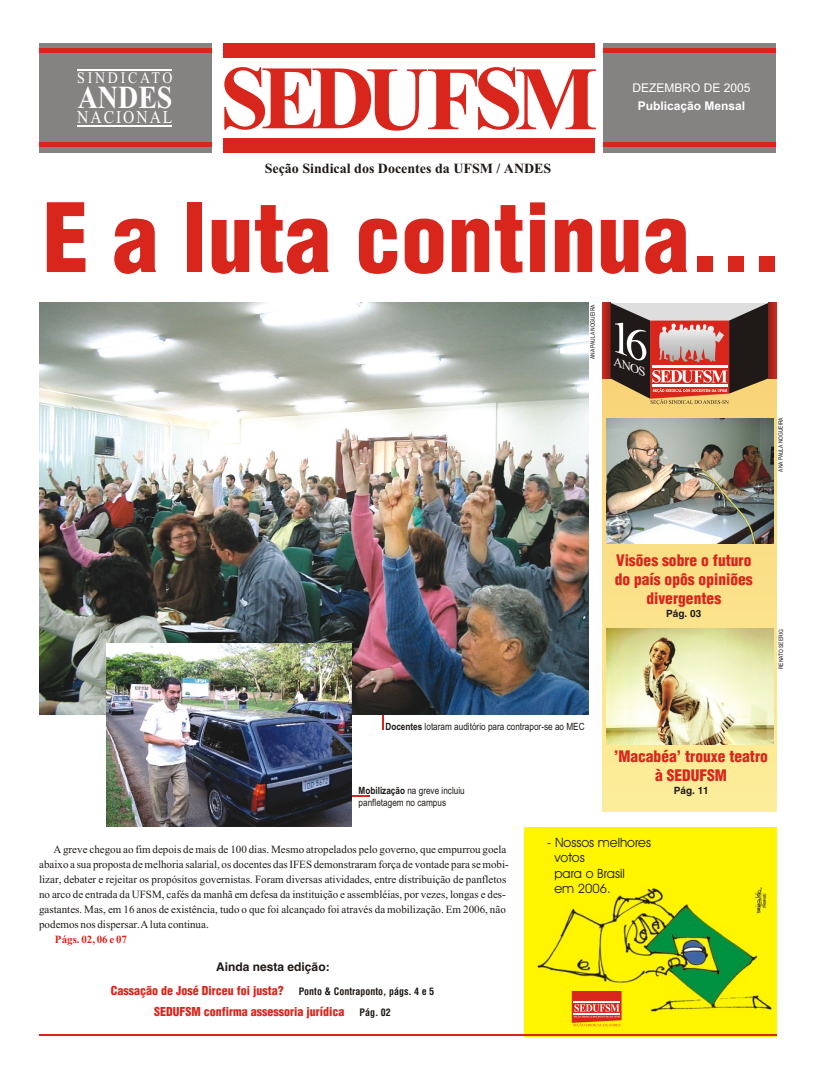
<style>
.page{position:relative;width:823px;height:1078px;background:#fff}
.page>*{position:absolute;margin:0;border:0;box-sizing:border-box;transform-origin:0 0}
.t1{font:900 92.9px "Switzerland Cond";color:#d9261c}
.t2{font:700 90.3px "Times New Roman";letter-spacing:-.09em;color:#d9261c}
.t3{font:700 32.1px "Times New Roman";color:#fff;scale:.87 1}
.t4{font:18px "Times New Roman";letter-spacing:.125em;color:#fff;scale:.87 1}
.t5{font:16px "Times New Roman";letter-spacing:.2em;color:#fff;scale:.87 1}
.t6{font:900 15.5px/18.9px "Switzerland Cond";color:#d9261c;text-align:center}
.t7{font:700 14px "Times New Roman";color:#1f1a17}
.t8{font:12.9px/15.5px "Avant Garde Bk BT";color:#1f1a0f}
.t9{font:900 12px/21.3px "Switzerland Cond";color:#d9261c}
.t10{font:700 12px "Switzerland";color:#1f1a17}
.t11{font:700 12px "Arial";color:#fff}
.t12{font:12px "Arial";color:#fff}
.t13{font:italic 11.9px "Times New Roman";color:#fff;scale:1.13 1}
.t14{font:11px/15px "Times New Roman";color:#1f1a17}
.t15{font:700 11px "Times New Roman";color:#d9261c}
.t16{font:10px/11.3px "Arial Narrow";color:#1f1a17}
.t17{font:700 10px/21.3px "Switzerland Condensed";color:#1f1a17}
.t18{font:700 10px "Switzerland";color:#1f1a17}
.t19{font:6px "Arial Narrow";color:#1f1a17}
.s1{font-weight:700}
</style>
<div class="page">
<img style="left:525px;top:828px;width:251px;height:206px">
<img style="left:603px;top:378px;width:173px;height:434px">
<svg style="left:572px;top:991px;width:50px;height:36px;background:#e56d43"></svg>
<div style="left:39px;top:43px;width:173px;height:109px;background:#858282"></div>
<div style="left:603px;top:43px;width:173px;height:109px;background:#858282"></div>
<div style="left:223px;top:43px;width:372px;height:15px;background:#d9261c"></div>
<div style="left:223px;top:138px;width:372px;height:15px;background:#d9261c"></div>
<div style="left:39px;top:48px;width:173px;height:99px;background:#d9261c"></div>
<div style="left:603px;top:48px;width:173px;height:99px;background:#d9261c"></div>
<div style="left:39px;top:53px;width:173px;height:89px;background:#858282"></div>
<div style="left:603px;top:53px;width:173px;height:89px;background:#858282"></div>
<hr style="left:77px;top:125px;width:95px;height:1px;background:#fff">
<hr style="left:77px;top:69px;width:95px;height:2px;background:#fff">
<hr style="left:39px;top:1034px;width:738px;height:2px;background:#d9261c">
<hr style="left:337px;top:796px;width:33px;height:1px;background:#d9261c">
<hr style="left:383px;top:698px;width:1px;height:32px;background:#d9261c">
<img style="left:603px;top:303px;width:8px;height:75px">
<img style="left:768px;top:303px;width:8px;height:75px">
<img style="left:40px;top:303px;width:548px;height:412px">
<img style="left:107px;top:643px;width:244px;height:184px">
<img style="left:607px;top:418px;width:166px;height:125px">
<img style="left:607px;top:629px;width:167px;height:116px">
<svg style="left:611px;top:303px;width:157px;height:102px;background:#996e5f"></svg>
<h3 class="t5" style="left:77px;top:72px;width:111px">SINDICATO</h3>
<h3 class="t3" style="left:78px;top:86px;width:110px">ANDES</h3>
<h3 class="t4" style="left:77px;top:110px;width:111px">NACIONAL</h3>
<h2 class="t2" style="left:220px;top:67px;width:379px">SEDUFSM</h2>
<p class="t7" style="left:265px;top:163px;width:288px">Seção Sindical dos Docentes da UFSM / ANDES</p>
<p class="t12" style="left:632px;top:83px;width:120px">DEZEMBRO DE 2005</p>
<p class="t11" style="left:638px;top:102px;width:109px">Publicação Mensal</p>
<h1 class="t1" style="left:42px;top:201px;width:741px">E a luta continua...</h1>
<p class="t19" style="left:590px;top:359px;width:56px;rotate:-90deg">ANA PAULA NOGUEIRA</p>
<p class="t13" style="left:616px;top:357px;width:32px;rotate:20deg">ANOS</p>
<p class="t19" style="left:779px;top:472px;width:56px;rotate:-90deg">ANA PAULA NOGUEIRA</p>
<h3 class="t6" style="left:615px;top:552px;width:140px">Visões sobre o futuro do país opôs opiniões divergentes</h3>
<p class="t18" style="left:666px;top:609px;width:37px">Pág. 03</p>
<p class="t19" style="left:779px;top:669px;width:42px;rotate:-90deg">RENATO SEERIG</p>
<p class="t16" style="left:385px;top:721px;width:201px"><span class="s1">Docentes</span> lotaram auditório para contrapor-se ao MEC</p>
<p class="t16" style="left:359px;top:786px;width:108px"><span class="s1">Mobilização</span> na greve incluiu panfletagem no campus</p>
<h3 class="t6" style="left:614px;top:748px;width:155px">'Macabéa' trouxe teatro à SEDUFSM</h3>
<p class="t18" style="left:674px;top:787px;width:37px">Pág. 11</p>
<p class="t14" style="left:39px;top:843px;width:471px;text-indent:14px">A greve chegou ao fim depois de mais de 100 dias. Mesmo atropelados pelo governo, que empurrou goela abaixo a sua proposta de melhoria salarial, os docentes das IFES demonstraram força de vontade para se mobi&shy;lizar, debater e rejeitar os propósitos governistas. Foram diversas atividades, entre distribuição de panfletos no arco de entrada da UFSM, cafés da manhã em defesa da instituição e assembléias, por vezes, longas e des&shy;gastantes. Mas, em 16 anos de existência, tudo o que foi alcançado foi através da mobilização. Em 2006, não podemos nos dispersar. A luta continua.</p>
<p class="t15" style="left:55px;top:935px;width:74px">Págs. 02, 06 e 07</p>
<p class="t10" style="left:216px;top:962px;width:115px">Ainda nesta edição:</p>
<p class="t9" style="left:154px;top:981px;width:192px;text-indent:-43px">Cassação de José Dirceu foi justa?<br>SEDUFSM confirma assessoria jurídica</p>
<p class="t17" style="left:359px;top:982px;width:76px;text-indent:-61px">Ponto &amp; Contraponto, págs. 4 e 5<br>Pág. 02</p>
<p class="t8" style="left:554px;top:836px;width:98px;text-indent:-7px">- Nossos melhores votos<br>para o Brasil<br>em 2006.</p>
</div>
